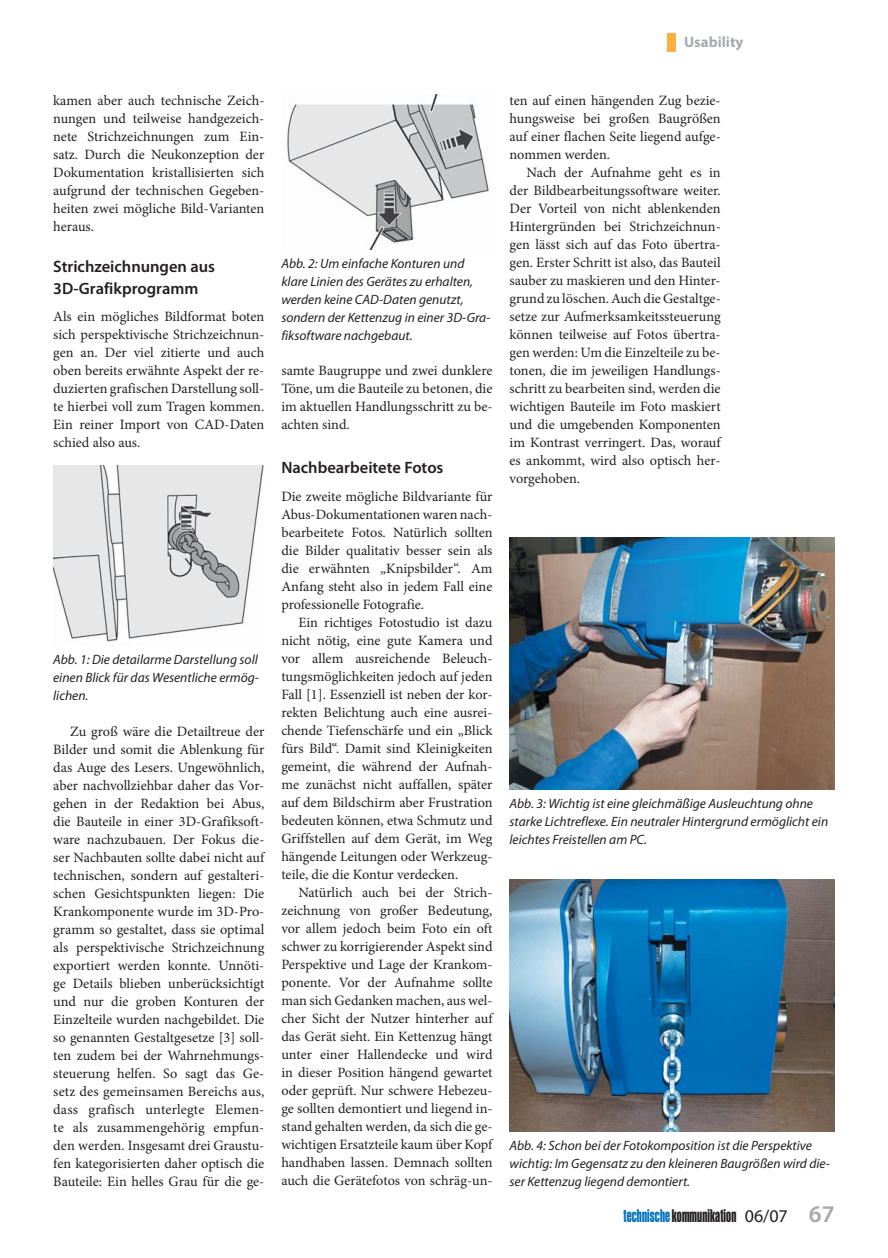
<style>
.page{position:relative;width:888px;height:1258px;background:#fff}
.page>*{position:absolute;margin:0;border:0;box-sizing:border-box;transform-origin:0 0}
.t1{font:18px "Helvetica Extra Compressed";letter-spacing:.01em;color:#231f20;scale:.83 1}
.t2{font:600 16.5px/22.5px "Myriad Pro";color:#231f20}
.t3{font:700 15px "Myriad Pro";color:#a7a9ac}
.t4{font:14.25px/18px "Minion Pro";color:#231f20;text-align:justify}
.t5{font:italic 13.5px/18px "Myriad Pro";color:#231f20}
.s1{color:#0071bc}
.s2{font-family:"Myriad Pro"}
.s3{font-family:"Myriad Pro";font-weight:600;font-size:24px;color:#a7a9ac}
</style>
<div class="page">
<div style="left:667px;top:33px;width:9px;height:18px;background:#fbb03f"></div>
<img style="left:53px;top:466px;width:211px;height:176px">
<img style="left:287px;top:95px;width:202px;height:155px">
<img style="left:509px;top:537px;width:325px;height:252px">
<img style="left:509px;top:879px;width:326px;height:252px">
<p class="t3" style="left:684px;top:37px;width:61px">Usability</p>
<p class="t4" style="left:53px;top:93px;width:213px">kamen aber auch technische Zeich&shy;nungen und teilweise handgezeich&shy;nete Strichzeichnungen zum Ein&shy;satz. Durch die Neukonzeption der Dokumentation kristallisierten sich aufgrund der technischen Gegeben&shy;heiten zwei mögliche Bild-Varianten heraus.</p>
<p class="t2" style="left:53px;top:257px;width:163px">Strichzeichnungen aus<br>3D-Grafikprogramm</p>
<p class="t4" style="left:53px;top:309px;width:213px">Als ein mögliches Bildformat boten sich perspektivische Strichzeichnun&shy;gen an. Der viel zitierte und auch oben bereits erwähnte Aspekt der re&shy;duzierten grafischen Darstellung soll&shy;te hierbei voll zum Tragen kommen.<br>Ein reiner Import von CAD-Daten schied also aus.</p>
<p class="t5" style="left:53px;top:652px;width:207px;text-align:justify">Abb. 1: Die detailarme Darstellung soll einen Blick für das Wesentliche ermög&shy;lichen.</p>
<p class="t4" style="left:53px;top:723px;width:213px;text-indent:17px">Zu groß wäre die Detailtreue der Bilder und somit die Ablenkung für das Auge des Lesers. Ungewöhnlich, aber nachvollziehbar daher das Vor&shy;gehen in der Redaktion bei Abus, die Bauteile in einer 3D-Grafiksoft&shy;ware nachzubauen. Der Fokus die&shy;ser Nachbauten sollte dabei nicht auf technischen, sondern auf gestalteri&shy;schen Gesichtspunkten liegen: Die Krankomponente wurde im 3D-Pro&shy;gramm so gestaltet, dass sie optimal als perspektivische Strichzeichnung exportiert werden konnte. Unnöti&shy;ge Details blieben unberücksichtigt und nur die groben Konturen der Einzelteile wurden nachgebildet. Die so genannten Gestaltgesetze [3] soll&shy;ten zudem bei der Wahrnehmungs&shy;steuerung helfen. So sagt das Ge&shy;setz des gemeinsamen Bereichs aus, dass grafisch unterlegte Elemen&shy;te als zusammengehörig empfun&shy;den werden. Insgesamt drei Graustu&shy;fen kategorisierten daher optisch die Bauteile: Ein helles Grau für die ge-</p>
<p class="t5" style="left:281px;top:255px;width:210px">Abb. 2: Um einfache Konturen und klare Linien des Gerätes zu erhalten, werden keine CAD-Daten genutzt, sondern der Kettenzug in einer 3D-Gra&shy;fiksoftware nachgebaut.</p>
<p class="t4" style="left:281px;top:363px;width:213px">samte Baugruppe und zwei dunklere Töne, um die Bauteile zu betonen, die im aktuellen Handlungsschritt zu be&shy;achten sind.</p>
<p class="t2" style="left:281px;top:458px;width:164px">Nachbearbeitete Fotos</p>
<p class="t4" style="left:281px;top:489px;width:213px">Die zweite mögliche Bildvariante für Abus-Dokumentationen waren nach&shy;bearbeitete Fotos. Natürlich sollten die Bilder qualitativ besser sein als die erwähnten „Knipsbilder“. Am Anfang steht also in jedem Fall eine professionelle Fotografie.</p>
<p class="t4" style="left:281px;top:615px;width:213px;text-indent:17px">Ein richtiges Fotostudio ist dazu nicht nötig, eine gute Kamera und vor allem ausreichende Beleuch&shy;tungsmöglichkeiten jedoch auf jeden Fall [1]. Essenziell ist neben der kor&shy;rekten Belichtung auch eine ausrei&shy;chende Tiefenschärfe und ein „Blick fürs Bild“. Damit sind Kleinigkeiten gemeint, die während der Aufnah&shy;me zunächst nicht auffallen, später auf dem Bildschirm aber Frustration bedeuten können, etwa Schmutz und Griffstellen auf dem Gerät, im Weg hängende Leitungen oder Werkzeug&shy;teile, die die Kontur verdecken.</p>
<p class="t4" style="left:281px;top:885px;width:213px;text-indent:17px">Natürlich auch bei der Strich&shy;zeichnung von großer Bedeutung, vor allem jedoch beim Foto ein oft schwer zu korrigierender Aspekt sind Perspektive und Lage der Krankom&shy;ponente. Vor der Aufnahme sollte man sich Gedanken machen, aus wel&shy;cher Sicht der Nutzer hinterher auf das Gerät sieht. Ein Kettenzug hängt unter einer Hallendecke und wird in dieser Position hängend gewartet oder geprüft. Nur schwere Hebezeu&shy;ge sollten demontiert und liegend in&shy;stand gehalten werden, da sich die ge&shy;wichtigen Ersatzteile kaum über Kopf handhaben lassen. Demnach sollten auch die Gerätefotos von schräg-un-</p>
<p class="t4" style="left:509px;top:93px;width:213px">ten auf einen hängenden Zug bezie&shy;hungsweise bei großen Baugrößen auf einer flachen Seite liegend aufge&shy;nommen werden.</p>
<p class="t4" style="left:509px;top:165px;width:213px;text-indent:17px">Nach der Aufnahme geht es in der Bildbearbeitungssoftware weiter.<br>Der Vorteil von nicht ablenkenden Hintergründen bei Strichzeichnun&shy;gen lässt sich auf das Foto übertra&shy;gen. Erster Schritt ist also, das Bauteil sauber zu maskieren und den Hinter&shy;grund zu löschen. Auch die Gestaltge&shy;setze zur Aufmerksamkeitssteuerung können teilweise auf Fotos übertra&shy;gen werden: Um die Einzelteile zu be&shy;tonen, die im jeweiligen Handlungs&shy;schritt zu bearbeiten sind, werden die wichtigen Bauteile im Foto maskiert und die umgebenden Komponenten im Kontrast verringert. Das, worauf es ankommt, wird also optisch her&shy;vorgehoben.</p>
<p class="t5" style="left:509px;top:796px;width:320px">Abb. 3: Wichtig ist eine gleichmäßige Ausleuchtung ohne starke Lichtreflexe. Ein neutraler Hintergrund ermöglicht ein leichtes Freistellen am PC.</p>
<p class="t5" style="left:509px;top:1137px;width:322px">Abb. 4: Schon bei der Fotokomposition ist die Perspektive wichtig: Im Gegensatz zu den kleineren Baugrößen wird die&shy;ser Kettenzug liegend demontiert.</p>
<p class="t1" style="left:623px;top:1209px;width:256px"><span class="s1">technische</span> kommunikation <span class="s2">06/07</span> <span class="s3">67</span></p>
</div>
